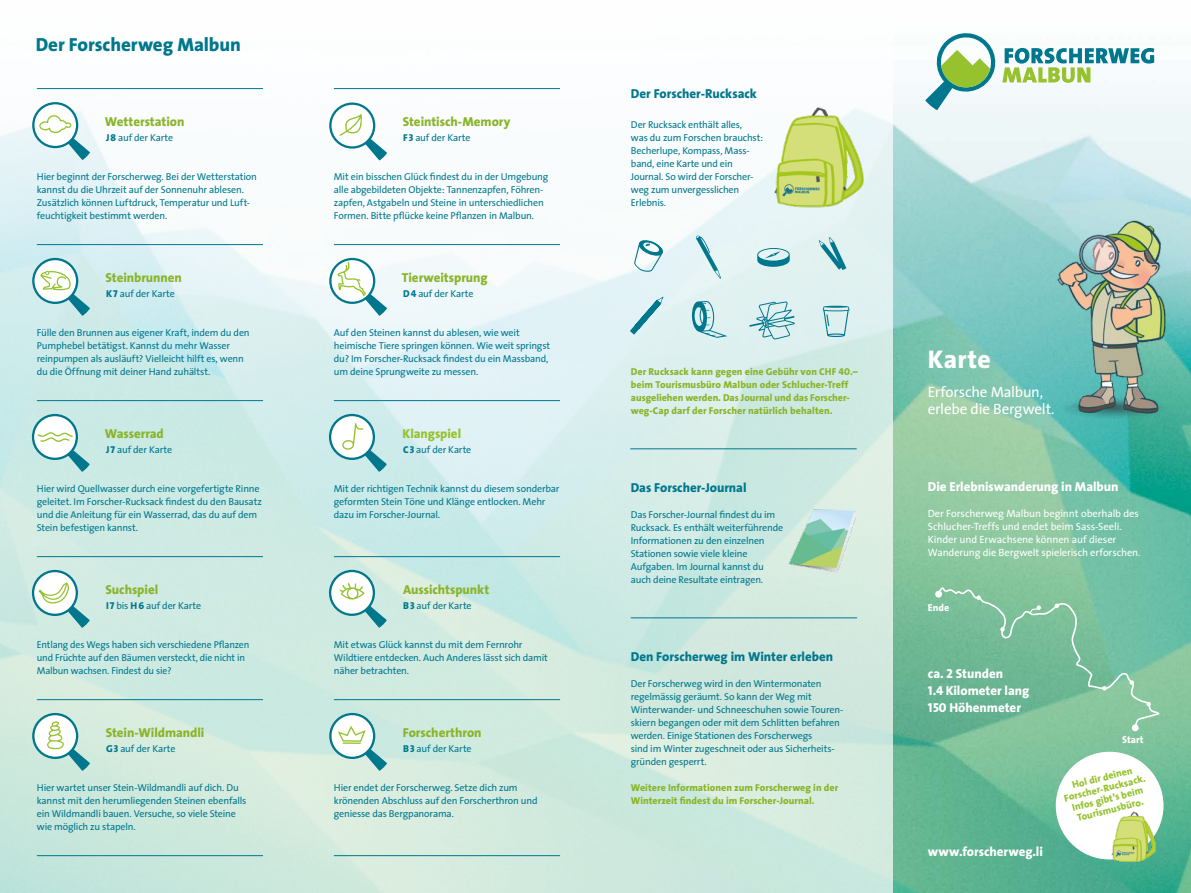
<style>
.page{position:relative;width:1191px;height:893px;background:#fff}
.page>*{position:absolute;margin:0;border:0;box-sizing:border-box;transform-origin:0 0}
.t1{font:800 25.7px "The Sans";letter-spacing:.01em;color:#fff}
.t2{font:800 19px "The Sans";letter-spacing:-.005em;color:#00778d}
.t3{font:15px/17px "The Sans";letter-spacing:-.015em;color:#fff}
.t4{font:800 13px "The Sans";letter-spacing:-.005em;color:#8ab42a}
.t5{font:800 13px/17px "The Sans";letter-spacing:-.005em;color:#fff}
.t6{font:800 13px "The Sans";color:#00778d}
.t7{font:800 13px "The Sans";letter-spacing:-.005em;color:#95c22d}
.t8{font:10.5px/13px "The Sans";letter-spacing:-.01em;color:#fff}
.t9{font:10px/13px "The Sans";letter-spacing:-.015em;color:#00778d}
.t10{font:800 10px/13px "The Sans";letter-spacing:.005em;color:#8ab42a}
.t11{font:800 10px/11px "The Sans";color:#95c22d;text-align:center}
.t12{font:800 10px "The Sans";letter-spacing:.005em;color:#fff}
.s1{font-family:"The Sans Extra Bold Caps"}
.s2{font-family:"The Sans Extra Bold Caps";font-weight:400}
</style>
<div class="page">
<img style="left:0;top:48px;width:1191px;height:845px">
<hr style="left:37px;top:88px;width:226px;height:1px;background:#00778d">
<hr style="left:37px;top:244px;width:226px;height:1px;background:#00778d">
<hr style="left:37px;top:400px;width:226px;height:1px;background:#00778d">
<hr style="left:37px;top:556px;width:226px;height:1px;background:#00778d">
<hr style="left:37px;top:699px;width:226px;height:1px;background:#00778d">
<hr style="left:37px;top:855px;width:226px;height:1px;background:#00778d">
<hr style="left:334px;top:88px;width:226px;height:1px;background:#00778d">
<hr style="left:334px;top:244px;width:226px;height:1px;background:#00778d">
<hr style="left:334px;top:400px;width:226px;height:1px;background:#00778d">
<hr style="left:334px;top:556px;width:226px;height:1px;background:#00778d">
<hr style="left:334px;top:699px;width:226px;height:1px;background:#00778d">
<hr style="left:334px;top:855px;width:226px;height:1px;background:#00778d">
<div style="left:1055px;top:752px;width:108px;height:107px;background:#fff;border-radius:50%"></div>
<hr style="left:630px;top:448px;width:226px;height:1px;background:#00778d">
<hr style="left:631px;top:617px;width:226px;height:1px;background:#00778d">
<img style="left:1051px;top:212px;width:126px;height:212px">
<svg style="left:925px;top:33px;width:229px;height:77px"></svg>
<svg style="left:32px;top:102px;width:58px;height:58px"></svg>
<svg style="left:329px;top:103px;width:58px;height:57px"></svg>
<svg style="left:32px;top:258px;width:58px;height:58px"></svg>
<svg style="left:329px;top:258px;width:58px;height:58px"></svg>
<svg style="left:32px;top:414px;width:58px;height:58px"></svg>
<svg style="left:329px;top:414px;width:58px;height:58px"></svg>
<svg style="left:32px;top:570px;width:58px;height:58px"></svg>
<svg style="left:329px;top:570px;width:58px;height:58px"></svg>
<svg style="left:32px;top:713px;width:58px;height:58px"></svg>
<svg style="left:329px;top:713px;width:58px;height:58px"></svg>
<img style="left:769px;top:101px;width:97px;height:115px">
<img style="left:1110px;top:811px;width:47px;height:55px">
<img style="left:775px;top:493px;width:90px;height:90px">
<svg style="left:691px;top:301px;width:36px;height:37px"></svg>
<svg style="left:822px;top:306px;width:27px;height:31px"></svg>
<svg style="left:749px;top:301px;width:46px;height:38px;background:#b2d8dc"></svg>
<svg style="left:695px;top:235px;width:26px;height:44px"></svg>
<svg style="left:634px;top:240px;width:29px;height:32px"></svg>
<svg style="left:757px;top:248px;width:33px;height:19px"></svg>
<svg style="left:819px;top:237px;width:27px;height:33px"></svg>
<svg style="left:630px;top:297px;width:33px;height:38px"></svg>
<svg style="left:935px;top:587px;width:224px;height:144px;background:#78be9b"></svg>
<h2 class="t2" style="left:36px;top:28px;width:207px">Der Forscherweg Malbun</h2>
<h3 class="t4" style="left:105px;top:111px;width:81px">Wetterstation</h3>
<p class="t9" style="left:106px;top:131px;width:69px"><span class="s1">J 8</span> auf der Karte</p>
<p class="t9" style="left:37px;top:170px;width:222px">Hier beginnt der Forscherweg. Bei der Wetterstation kannst du die Uhrzeit auf der Sonnenuhr ablesen.<br>Zusätzlich können Luftdruck, Temperatur und Luft&shy;feuchtigkeit bestimmt werden.</p>
<h3 class="t4" style="left:403px;top:111px;width:109px">Steintisch-Memory</h3>
<p class="t9" style="left:403px;top:131px;width:69px"><span class="s1">F 3</span> auf der Karte</p>
<p class="t9" style="left:334px;top:170px;width:216px">Mit ein bisschen Glück findest du in der Umgebung alle abgebildeten Objekte: Tannenzapfen, Föhren&shy;zapfen, Astgabeln und Steine in unterschiedlichen Formen. Bitte pflücke keine Pflanzen in Malbun.</p>
<h3 class="t6" style="left:631px;top:83px;width:127px">Der Forscher-Rucksack</h3>
<p class="t9" style="left:631px;top:118px;width:134px">Der Rucksack enthält alles,<br>was du zum Forschen brauchst:<br>Becherlupe, Kompass, Mass&shy;band, eine Karte und ein<br>Journal. So wird der Forscher&shy;weg zum unvergesslichen<br>Erlebnis.</p>
<h3 class="t4" style="left:105px;top:267px;width:78px">Steinbrunnen</h3>
<p class="t9" style="left:106px;top:287px;width:70px"><span class="s1">K 7</span> auf der Karte</p>
<h3 class="t4" style="left:402px;top:267px;width:87px">Tierweitsprung</h3>
<p class="t9" style="left:403px;top:287px;width:72px"><span class="s1">D 4</span> auf der Karte</p>
<p class="t9" style="left:37px;top:326px;width:214px">Fülle den Brunnen aus eigener Kraft, indem du den Pumphebel betätigst. Kannst du mehr Wasser reinpumpen als ausläuft? Vielleicht hilft es, wenn du die Öffnung mit deiner Hand zuhältst.</p>
<p class="t9" style="left:334px;top:326px;width:218px">Auf den Steinen kannst du ablesen, wie weit heimische Tiere springen können. Wie weit springst du? Im Forscher-Rucksack findest du ein Massband, um deine Sprungweite zu messen.</p>
<p class="t10" style="left:631px;top:364px;width:228px">Der Rucksack kann gegen eine Gebühr von CHF <span class="s2">40</span>.– beim Tourismusbüro Malbun oder Schlucher-Treff ausgeliehen werden. Das Journal und das Forscher&shy;weg-Cap darf der Forscher natürlich behalten.</p>
<h1 class="t1" style="left:928px;top:338px;width:64px">Karte</h1>
<h3 class="t3" style="left:927px;top:383px;width:128px">Erforsche Malbun, erlebe die Bergwelt.</h3>
<h3 class="t4" style="left:105px;top:423px;width:60px">Wasserrad</h3>
<p class="t9" style="left:106px;top:443px;width:68px"><span class="s1">J 7</span> auf der Karte</p>
<h3 class="t7" style="left:402px;top:423px;width:60px">Klangspiel</h3>
<p class="t9" style="left:403px;top:443px;width:70px"><span class="s1">C 3</span> auf der Karte</p>
<p class="t9" style="left:37px;top:482px;width:226px">Hier wird Quellwasser durch eine vorgefertigte Rinne geleitet. Im Forscher-Rucksack findest du den Bausatz und die Anleitung für ein Wasserrad, das du auf dem Stein befestigen kannst.</p>
<h3 class="t4" style="left:105px;top:579px;width:54px">Suchspiel</h3>
<p class="t9" style="left:106px;top:599px;width:97px"><span class="s1">I 7</span> bis <span class="s1">H 6</span> auf der Karte</p>
<p class="t9" style="left:334px;top:482px;width:227px">Mit der richtigen Technik kannst du diesem sonderbar geformten Stein Töne und Klänge entlocken. Mehr dazu im Forscher-Journal.</p>
<h3 class="t4" style="left:403px;top:579px;width:88px">Aussichtspunkt</h3>
<p class="t9" style="left:403px;top:599px;width:70px"><span class="s1">B 3</span> auf der Karte</p>
<h3 class="t6" style="left:631px;top:477px;width:117px">Das Forscher-Journal</h3>
<p class="t9" style="left:631px;top:508px;width:154px">Das Forscher-Journal findest du im Rucksack. Es enthält weiterführende Informationen zu den einzelnen Stationen sowie viele kleine Aufgaben. Im Journal kannst du auch deine Resultate eintragen.</p>
<h3 class="t5" style="left:927px;top:478px;width:192px">Die Erlebniswanderung in Malbun</h3>
<p class="t8" style="left:927px;top:507px;width:214px">Der Forscherweg Malbun beginnt oberhalb des Schlucher-Treffs und endet beim Sass-Seeli.<br>Kinder und Erwachsene können auf dieser Wanderung die Bergwelt spielerisch erforschen.</p>
<p class="t12" style="left:928px;top:599px;width:23px">Ende</p>
<p class="t9" style="left:37px;top:638px;width:214px">Entlang des Wegs haben sich verschiedene Pflanzen und Früchte auf den Bäumen versteckt, die nicht in<br>Malbun wachsen. Findest du sie?</p>
<h3 class="t4" style="left:106px;top:722px;width:100px">Stein-Wildmandli</h3>
<p class="t9" style="left:106px;top:742px;width:71px"><span class="s1">G 3</span> auf der Karte</p>
<p class="t9" style="left:37px;top:781px;width:211px">Hier wartet unser Stein-Wildmandli auf dich. Du kannst mit den herumliegenden Steinen ebenfalls ein Wildmandli bauen. Versuche, so viele Steine wie möglich zu stapeln.</p>
<p class="t9" style="left:334px;top:638px;width:216px">Mit etwas Glück kannst du mit dem Fernrohr<br>Wildtiere entdecken. Auch Anderes lässt sich damit näher betrachten.</p>
<h3 class="t4" style="left:403px;top:722px;width:80px">Forscherthron</h3>
<p class="t9" style="left:403px;top:742px;width:70px"><span class="s1">B 3</span> auf der Karte</p>
<p class="t9" style="left:334px;top:781px;width:205px">Hier endet der Forscherweg. Setze dich zum krönenden Abschluss auf den Forscherthron und geniesse das Bergpanorama.</p>
<h3 class="t6" style="left:631px;top:646px;width:204px">Den Forscherweg im Winter erleben</h3>
<p class="t9" style="left:631px;top:677px;width:213px">Der Forscherweg wird in den Wintermonaten regelmässig geräumt. So kann der Weg mit Winterwander- und Schneeschuhen sowie Touren&shy;skiern begangen oder mit dem Schlitten befahren werden. Einige Stationen des Forscherwegs<br>sind im Winter zugeschneit oder aus Sicherheits&shy;gründen gesperrt.</p>
<p class="t10" style="left:631px;top:781px;width:209px">Weitere Informationen zum Forscherweg in der<br>Winterzeit findest du im Forscher-Journal.</p>
<h3 class="t5" style="left:928px;top:665px;width:103px">ca. <span class="s2">2</span> Stunden<br><span class="s2">1.4</span> Kilometer lang<br><span class="s2">150</span> Höhenmeter</h3>
<p class="t12" style="left:1122px;top:731px;width:23px">Start</p>
<p class="t11" style="left:1060px;top:782px;width:85px;rotate:-14deg">Hol dir deinen<br>Forscher-Rucksack.<br>Infos gibt’s beim<br>Tourismusbüro.</p>
<h3 class="t5" style="left:927px;top:843px;width:117px">www.forscherweg.li</h3>
</div>
